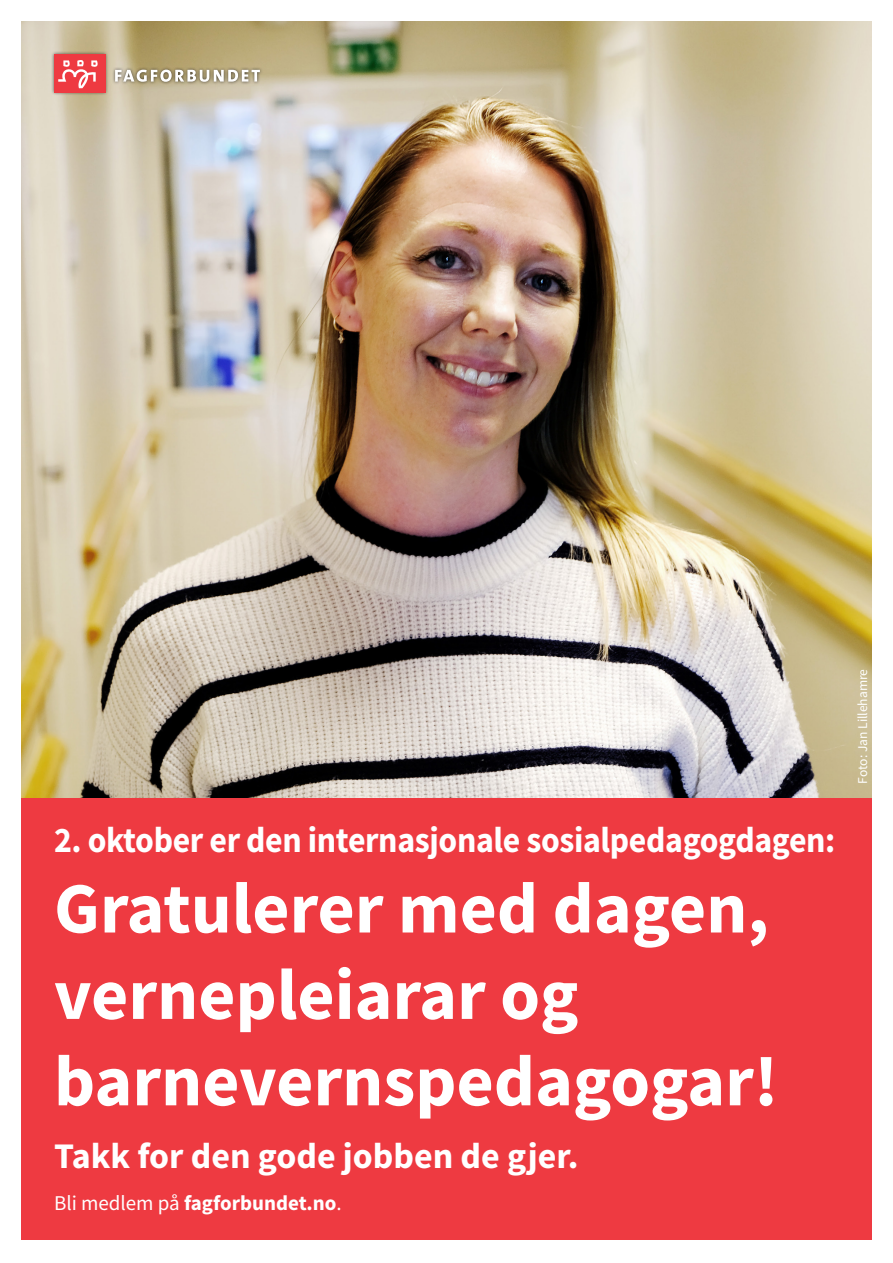
<style>
.page{position:relative;width:893px;height:1263px;background:#fff}
.page>*{position:absolute;margin:0;border:0;box-sizing:border-box;transform-origin:0 0}
.t1{font:700 72px/86.4px "Source Sans Pro";color:#fff}
.t2{font:700 36px "Source Sans Pro";letter-spacing:-.01em;color:#fff;scale:.94 1}
.t3{font:700 36px "Source Sans Pro";letter-spacing:-.01em;color:#fff}
.t4{font:700 21px "Source Sans Pro";color:#fff}
.t5{font:13.5px "Source Sans Pro";color:#fff}
.s1{font-weight:400}
</style>
<div class="page">
<img style="left:21px;top:21px;width:851px;height:777px">
<div style="left:21px;top:798px;width:851px;height:441px;background:#ee3a41"></div>
<div style="left:51px;top:51px;width:212px;height:45px;background:#231f20;opacity:.75"></div>
<div style="left:54px;top:54px;width:51px;height:38px;background:#ee3a41"></div>
<svg style="left:115px;top:70px;width:145px;height:12px"></svg>
<svg style="left:58px;top:60px;width:40px;height:28px"></svg>
<p class="t2" style="left:54px;top:816px;width:833px">2. oktober er den internasjonale sosialpedagogdagen:</p>
<p class="t1" style="left:54px;top:864px;width:726px">Gratulerer med dagen, vernepleiarar og barnevernspedagogar!</p>
<p class="t3" style="left:54px;top:1131px;width:526px">Takk for den gode jobben de gjer.</p>
<p class="t4" style="left:54px;top:1189px;width:289px"><span class="s1">Bli medlem på</span> fagforbundet.no<span class="s1">.</span></p>
<p class="t5" style="left:854px;top:784px;width:116px;rotate:-90deg">Foto: Jan Lillehamre</p>
</div>
